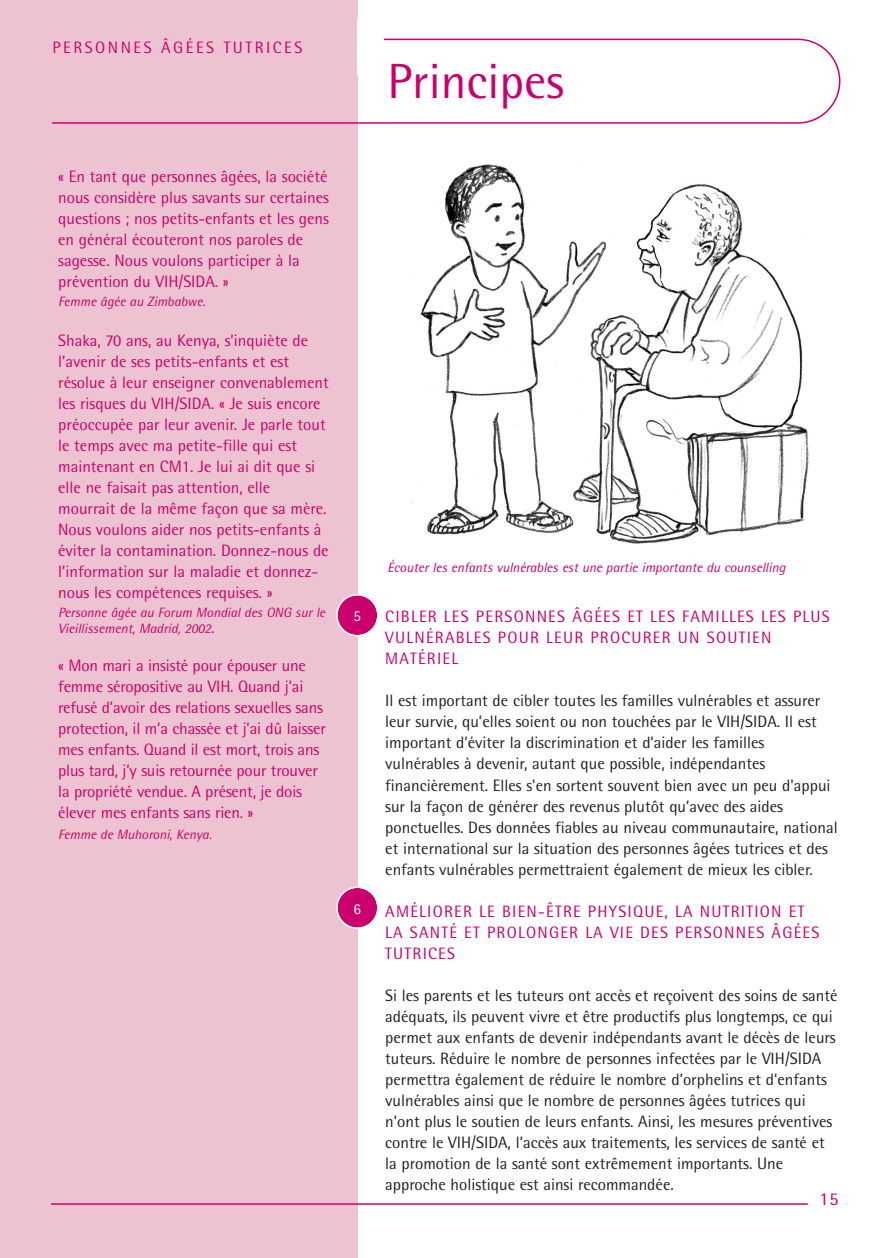
<style>
.page{position:relative;width:893px;height:1258px;background:#fff}
.page>*{position:absolute;margin:0;border:0;box-sizing:border-box;transform-origin:0 0}
.t1{font:49.5px "Agfa Rotis Semisans";color:#ca016c}
.t2{font:18px "Agfa Rotis Semisans";color:#ca016c}
.t3{font:16.5px/21px "Agfa Rotis Semisans";color:#231f20}
.t4{font:16.5px/21px "Agfa Rotis Semisans";color:#ca016c}
.t5{font:16.5px/21px "Agfa Rotis Semisans";letter-spacing:.075em;color:#ca016c}
.t6{font:16.5px "Agfa Rotis Semisans";letter-spacing:.15em;color:#ca016c}
.t7{font:15px "Agfa Rotis Semisans";color:#fff}
.t8{font:italic 13.5px/16.5px "Agfa Rotis Semisans";color:#ca016c}
.s1{font-style:normal;font-size:16.5px}
</style>
<div class="page">
<div style="left:0;top:0;width:357px;height:1258px;background:#eec3d1"></div>
<svg style="left:52px;top:39px;width:788px;height:85px"></svg>
<div style="left:0;top:18px;width:357px;height:57px;background:#eec3d1"></div>
<div style="left:357px;top:18px;width:27px;height:57px;background:#fff"></div>
<hr style="left:51px;top:1203px;width:756px;height:1px;background:#ca016c">
<img style="left:411px;top:164px;width:398px;height:380px">
<svg style="left:336px;top:594px;width:41px;height:42px"></svg>
<svg style="left:336px;top:886px;width:41px;height:43px"></svg>
<p class="t6" style="left:53px;top:41px;width:251px">PERSONNES ÂGÉES TUTRICES</p>
<p class="t4" style="left:58px;top:168px;width:272px">« En tant que personnes âgées, la société nous considère plus savants sur certaines questions ; nos petits-enfants et les gens en général écouteront nos paroles de sagesse. Nous voulons participer à la prévention du VIH/SIDA. »</p>
<p class="t8" style="left:58px;top:295px;width:149px">Femme âgée au Zimbabwe.</p>
<p class="t4" style="left:58px;top:331px;width:272px">Shaka, 70 ans, au Kenya, s’inquiète de l’avenir de ses petits-enfants et est résolue à leur enseigner convenablement les risques du VIH/SIDA. « Je suis encore préoccupée par leur avenir. Je parle tout le temps avec ma petite-fille qui est maintenant en CM1. Je lui ai dit que si elle ne faisait pas attention, elle mourrait de la même façon que sa mère.<br>Nous voulons aider nos petits-enfants à éviter la contamination. Donnez-nous de l’information sur la maladie et donnez&shy;nous les compétences requises. »</p>
<p class="t8" style="left:58px;top:605px;width:268px">Personne âgée au Forum Mondial des ONG sur le<br>Vieillissement, Madrid, 2002<span class="s1">.</span></p>
<p class="t4" style="left:58px;top:656px;width:269px">« Mon mari a insisté pour épouser une femme séropositive au VIH. Quand j’ai refusé d’avoir des relations sexuelles sans protection, il m’a chassée et j’ai dû laisser mes enfants. Quand il est mort, trois ans plus tard, j’y suis retournée pour trouver la propriété vendue. A présent, je dois élever mes enfants sans rien. »</p>
<p class="t8" style="left:58px;top:827px;width:155px">Femme de Muhoroni, Kenya.</p>
<h1 class="t1" style="left:387px;top:62px;width:178px">Principes</h1>
<p class="t7" style="left:353px;top:610px;width:9px">5</p>
<p class="t7" style="left:353px;top:902px;width:9px">6</p>
<p class="t8" style="left:387px;top:560px;width:399px">Écouter les enfants vulnérables est une partie importante du counselling</p>
<p class="t5" style="left:385px;top:608px;width:446px">CIBLER LES PERSONNES ÂGÉES ET LES FAMILLES LES PLUS<br>VULNÉRABLES POUR LEUR PROCURER UN SOUTIEN<br>MATÉRIEL</p>
<p class="t3" style="left:385px;top:692px;width:454px">Il est important de cibler toutes les familles vulnérables et assurer leur survie, qu’elles soient ou non touchées par le VIH/SIDA. Il est important d’éviter la discrimination et d’aider les familles vulnérables à devenir, autant que possible, indépendantes financièrement. Elles s'en sortent souvent bien avec un peu d'appui sur la façon de générer des revenus plutôt qu’avec des aides ponctuelles. Des données fiables au niveau communautaire, national et international sur la situation des personnes âgées tutrices et des enfants vulnérables permettraient également de mieux les cibler.</p>
<p class="t5" style="left:385px;top:902px;width:435px">AMÉLIORER LE BIEN-ÊTRE PHYSIQUE, LA NUTRITION ET<br>LA SANTÉ ET PROLONGER LA VIE DES PERSONNES ÂGÉES<br>TUTRICES</p>
<p class="t3" style="left:385px;top:986px;width:453px">Si les parents et les tuteurs ont accès et reçoivent des soins de santé adéquats, ils peuvent vivre et être productifs plus longtemps, ce qui permet aux enfants de devenir indépendants avant le décès de leurs tuteurs. Réduire le nombre de personnes infectées par le VIH/SIDA permettra également de réduire le nombre d’orphelins et d’enfants vulnérables ainsi que le nombre de personnes âgées tutrices qui n’ont plus le soutien de leurs enfants. Ainsi, les mesures préventives contre le VIH/SIDA, l’accès aux traitements, les services de santé et la promotion de la santé sont extrêmement importants. Une approche holistique est ainsi recommandée.</p>
<p class="t2" style="left:819px;top:1192px;width:20px">15</p>
</div>
